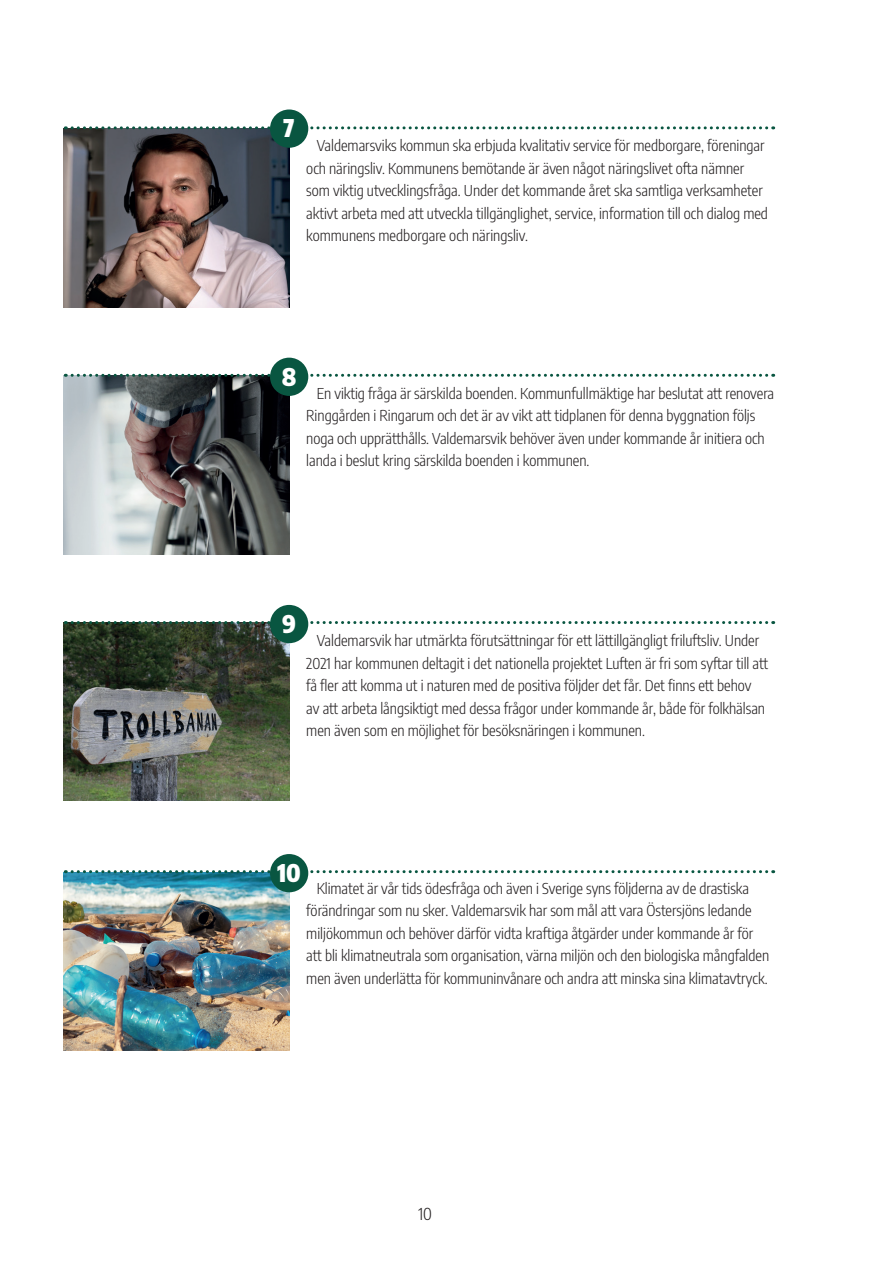
<style>
.page{position:relative;width:893px;height:1263px;background:#fff}
.page>*{position:absolute;margin:0;border:0;box-sizing:border-box;transform-origin:0 0}
.t1{font:900 24px "Encode Sans Condensed";color:#fff}
.t2{font:300 16.5px "Encode Sans Condensed";color:#231f20}
.t3{font:300 15px/22.5px "Encode Sans Condensed";color:#231f20}
</style>
<div class="page">
<img style="left:64px;top:622px;width:225px;height:179px">
<img style="left:64px;top:872px;width:225px;height:179px">
<img style="left:64px;top:376px;width:225px;height:178px">
<img style="left:64px;top:129px;width:225px;height:178px">
<svg style="left:65px;top:126px;width:702px;height:3px"></svg>
<div style="left:270px;top:109px;width:38px;height:39px;background:#095641;border-radius:50%"></div>
<svg style="left:65px;top:374px;width:702px;height:3px"></svg>
<div style="left:270px;top:358px;width:38px;height:38px;background:#095641;border-radius:50%"></div>
<svg style="left:65px;top:621px;width:702px;height:3px"></svg>
<svg style="left:65px;top:870px;width:702px;height:3px"></svg>
<div style="left:270px;top:605px;width:38px;height:38px;background:#095641;border-radius:50%"></div>
<div style="left:270px;top:854px;width:38px;height:38px;background:#095641;border-radius:50%"></div>
<h1 class="t1" style="left:284px;top:109px;width:13px">7</h1>
<p class="t3" style="left:306px;top:134px;width:463px;text-indent:10px">Valdemarsviks kommun ska erbjuda kvalitativ service för medborgare, föreningar och näringsliv. Kommunens bemötande är även något näringslivet ofta nämner som viktig utvecklingsfråga. Under det kommande året ska samtliga verksamheter aktivt arbeta med att utveckla tillgänglighet, service, information till och dialog med kommunens medborgare och näringsliv.</p>
<h1 class="t1" style="left:282px;top:358px;width:16px">8</h1>
<p class="t3" style="left:306px;top:381px;width:469px;text-indent:10px">En viktig fråga är särskilda boenden. Kommunfullmäktige har beslutat att renovera Ringgården i Ringarum och det är av vikt att tidplanen för denna byggnation följs noga och upprätthålls. Valdemarsvik behöver även under kommande år initiera och landa i beslut kring särskilda boenden i kommunen.</p>
<h1 class="t1" style="left:282px;top:605px;width:15px">9</h1>
<p class="t3" style="left:306px;top:629px;width:463px;text-indent:10px">Valdemarsvik har utmärkta förutsättningar för ett lättillgängligt friluftsliv. Under 2021 har kommunen deltagit i det nationella projektet Luften är fri som syftar till att få fler att komma ut i naturen med de positiva följder det får. Det finns ett behov av att arbeta långsiktigt med dessa frågor under kommande år, både för folkhälsan men även som en möjlighet för besöksnäringen i kommunen.</p>
<h1 class="t1" style="left:277px;top:854px;width:25px">10</h1>
<p class="t3" style="left:306px;top:876px;width:464px;text-indent:10px">Klimatet är vår tids ödesfråga och även i Sverige syns följderna av de drastiska förändringar som nu sker. Valdemarsvik har som mål att vara Östersjöns ledande miljökommun och behöver därför vidta kraftiga åtgärder under kommande år för att bli klimatneutrala som organisation, värna miljön och den biologiska mångfalden men även underlätta för kommuninvånare och andra att minska sina klimatavtryck.</p>
<p class="t2" style="left:418px;top:1203px;width:15px">10</p>
</div>
